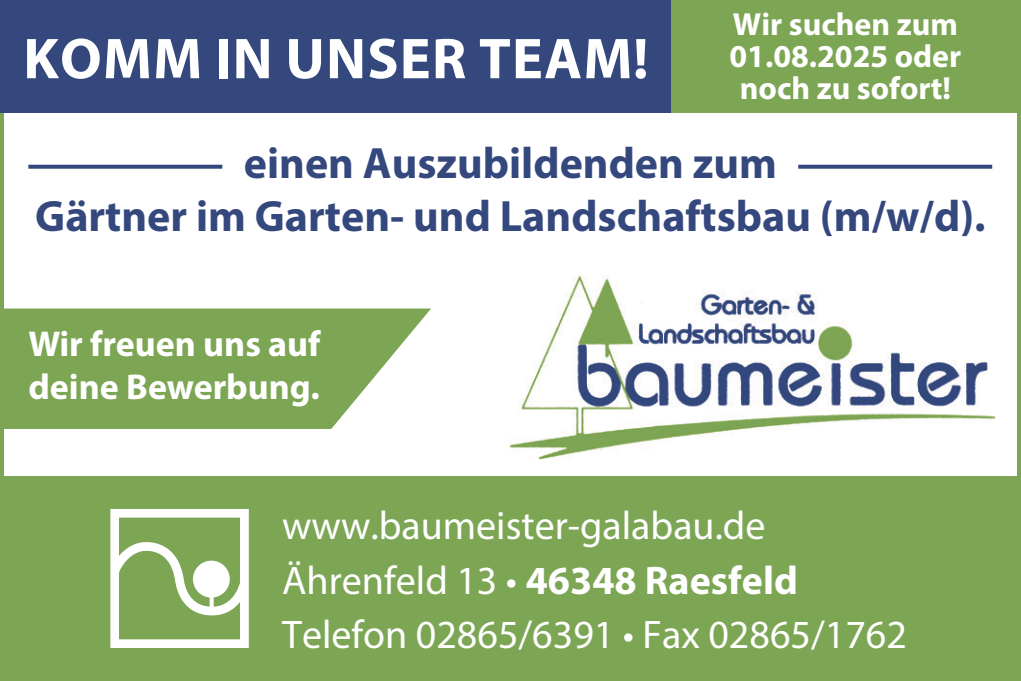
<style>
.page{position:relative;width:1021px;height:681px;background:#fff}
.page>*{position:absolute;margin:0;border:0;box-sizing:border-box;transform-origin:0 0}
.t1{font:700 58px "Myriad Pro";letter-spacing:.02em;color:#fff}
.t2{font:700 44px/52.8px "Myriad Pro";color:#34487e;text-align:center}
.t3{font:40px/54.8px "Myriad Pro";color:#fff}
.t4{font:700 36px/43.2px "Myriad Pro";color:#fff}
.t5{font:700 32px/32px "Myriad Pro";color:#fff;text-align:center}
.s1{font-weight:700}
</style>
<div class="page">
<svg style="left:5px;top:308px;width:426px;height:121px;background:#8baf67"></svg>
<div style="left:0;top:476px;width:1020px;height:204px;background:#7ca554"></div>
<div style="left:0;top:0;width:671px;height:113px;background:#34487e"></div>
<img style="left:510px;top:276px;width:484px;height:182px">
<img style="left:110px;top:509px;width:139px;height:138px">
<div style="left:671px;top:0;width:347px;height:113px;background:#7ca554"></div>
<svg style="left:28px;top:165px;width:194px;height:4px"></svg>
<svg style="left:798px;top:165px;width:194px;height:4px"></svg>
<h1 class="t1" style="left:23px;top:21px;width:626px">KOMM IN UNSER TEAM!</h1>
<p class="t5" style="left:729px;top:7px;width:233px">Wir suchen zum<br>01.08.2025 oder noch zu sofort!</p>
<p class="t2" style="left:35px;top:135px;width:951px">einen Auszubildenden zum<br>Gärtner im Garten- und Landschaftsbau (m/w/d).</p>
<p class="t4" style="left:28px;top:321px;width:294px">Wir freuen uns auf deine Bewerbung.</p>
<p class="t3" style="left:282px;top:497px;width:626px">www.baumeister-galabau.de<br>Ährenfeld 13 • <span class="s1">46348 Raesfeld<br></span>Telefon 02865/6391 • Fax 02865/1762</p>
</div>
